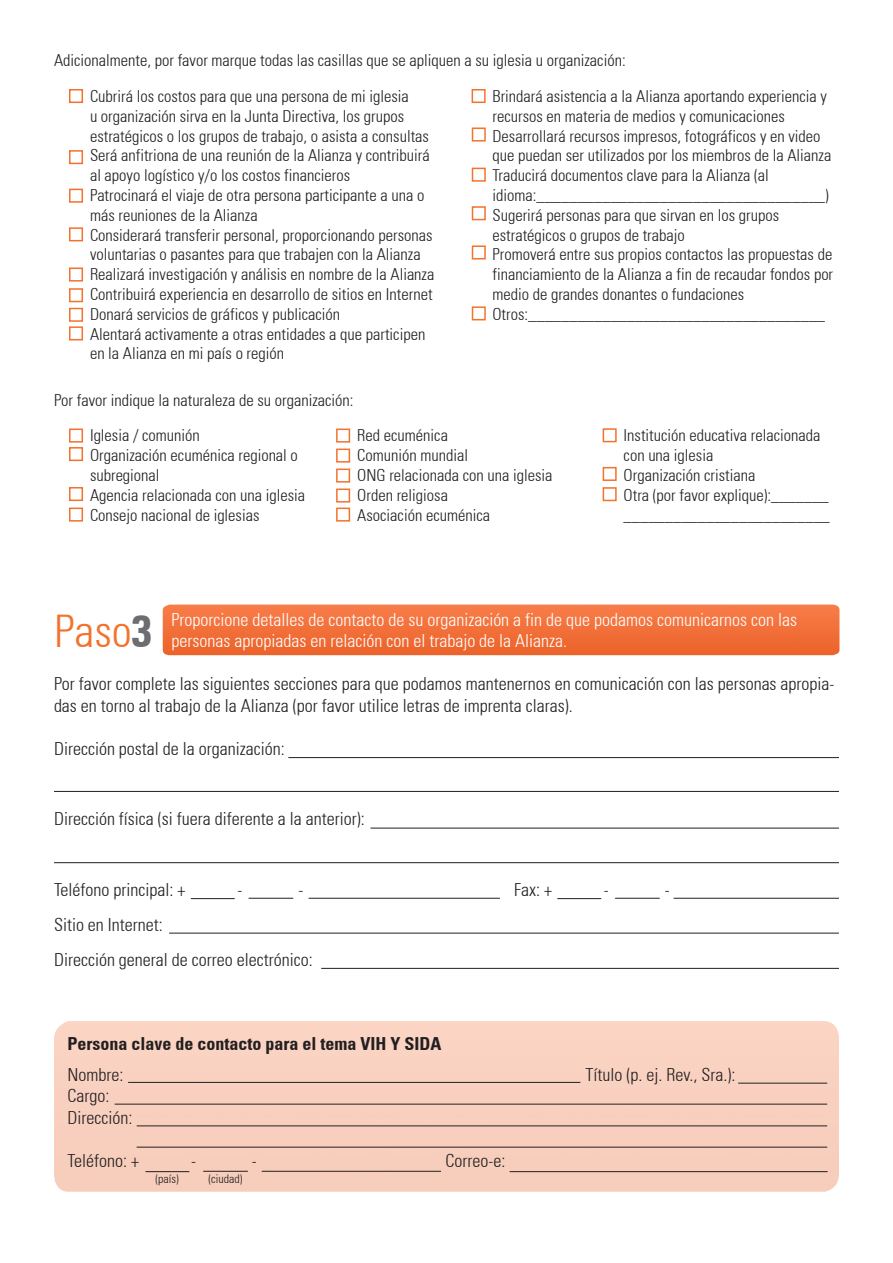
<style>
.page{position:relative;width:893px;height:1263px;background:#fff}
.page>*{position:absolute;margin:0;border:0;box-sizing:border-box;transform-origin:0 0}
.t1{font:300 condensed 45px "Univers 47";color:#f3722c}
.t2{font:300 condensed 18px/21.6px "Univers 47";color:#231f20}
.t3{font:300 condensed 18px "Univers 47";color:#fff}
.t4{font:700 condensed 18px "Univers 67";color:#231f20}
.t5{font:300 condensed 16.5px/19.8px "Univers 47";color:#231f20}
.t6{font:300 condensed 12px "Univers 47";color:#231f20}
.s1{font-family:"Univers 67";font-weight:700;color:#6c6d70}
</style>
<div class="page">
<hr style="left:321px;top:968px;width:518px;height:1px;background:#231f20">
<hr style="left:288px;top:757px;width:551px;height:1px;background:#231f20">
<hr style="left:54px;top:791px;width:785px;height:1px;background:#231f20">
<hr style="left:370px;top:828px;width:469px;height:1px;background:#231f20">
<hr style="left:54px;top:862px;width:785px;height:1px;background:#231f20">
<hr style="left:169px;top:933px;width:670px;height:1px;background:#231f20">
<hr style="left:191px;top:898px;width:44px;height:1px;background:#231f20">
<hr style="left:557px;top:898px;width:44px;height:1px;background:#231f20">
<hr style="left:249px;top:898px;width:44px;height:1px;background:#231f20">
<hr style="left:615px;top:898px;width:45px;height:1px;background:#231f20">
<hr style="left:309px;top:898px;width:191px;height:1px;background:#231f20">
<hr style="left:674px;top:898px;width:165px;height:1px;background:#231f20">
<div style="left:69px;top:89px;width:14px;height:14px;border:2px solid #f3722c"></div>
<div style="left:472px;top:89px;width:14px;height:14px;border:2px solid #f3722c"></div>
<div style="left:472px;top:128px;width:14px;height:14px;border:2px solid #f3722c"></div>
<div style="left:472px;top:168px;width:14px;height:14px;border:2px solid #f3722c"></div>
<div style="left:472px;top:206px;width:14px;height:14px;border:2px solid #f3722c"></div>
<div style="left:472px;top:245px;width:14px;height:15px;border:2px solid #f3722c"></div>
<div style="left:472px;top:306px;width:14px;height:14px;border:2px solid #f3722c"></div>
<div style="left:69px;top:150px;width:14px;height:14px;border:2px solid #f3722c"></div>
<div style="left:69px;top:189px;width:14px;height:14px;border:2px solid #f3722c"></div>
<div style="left:69px;top:227px;width:14px;height:14px;border:2px solid #f3722c"></div>
<div style="left:69px;top:268px;width:14px;height:14px;border:2px solid #f3722c"></div>
<div style="left:69px;top:308px;width:14px;height:14px;border:2px solid #f3722c"></div>
<div style="left:69px;top:288px;width:14px;height:14px;border:2px solid #f3722c"></div>
<div style="left:69px;top:326px;width:14px;height:14px;border:2px solid #f3722c"></div>
<div style="left:69px;top:429px;width:14px;height:14px;border:2px solid #f3722c"></div>
<div style="left:336px;top:429px;width:14px;height:14px;border:2px solid #f3722c"></div>
<div style="left:603px;top:428px;width:14px;height:14px;border:2px solid #f3722c"></div>
<div style="left:603px;top:467px;width:14px;height:14px;border:2px solid #f3722c"></div>
<div style="left:603px;top:487px;width:14px;height:14px;border:2px solid #f3722c"></div>
<div style="left:336px;top:448px;width:14px;height:15px;border:2px solid #f3722c"></div>
<div style="left:336px;top:469px;width:14px;height:14px;border:2px solid #f3722c"></div>
<div style="left:336px;top:488px;width:14px;height:14px;border:2px solid #f3722c"></div>
<div style="left:336px;top:508px;width:14px;height:14px;border:2px solid #f3722c"></div>
<div style="left:69px;top:447px;width:14px;height:14px;border:2px solid #f3722c"></div>
<div style="left:69px;top:487px;width:14px;height:14px;border:2px solid #f3722c"></div>
<div style="left:69px;top:508px;width:14px;height:14px;border:2px solid #f3722c"></div>
<hr style="left:128px;top:1082px;width:452px;height:1px;background:#231f20">
<hr style="left:738px;top:1083px;width:89px;height:1px;background:#231f20">
<hr style="left:115px;top:1104px;width:712px;height:1px;background:#231f20">
<hr style="left:137px;top:1125px;width:690px;height:1px;background:#231f20">
<hr style="left:137px;top:1147px;width:690px;height:1px;background:#231f20">
<hr style="left:145px;top:1171px;width:44px;height:1px;background:#231f20">
<hr style="left:203px;top:1171px;width:45px;height:1px;background:#231f20">
<hr style="left:262px;top:1171px;width:179px;height:1px;background:#231f20">
<hr style="left:510px;top:1171px;width:318px;height:1px;background:#231f20">
<img style="left:163px;top:605px;width:676px;height:50px">
<p class="t5" style="left:54px;top:51px;width:573px">Adicionalmente, por favor marque todas las casillas que se apliquen a su iglesia u organización:</p>
<p class="t5" style="left:90px;top:86px;width:340px">Cubrirá los costos para que una persona de mi iglesia<br>u organización sirva en la Junta Directiva, los grupos estratégicos o los grupos de trabajo, o asista a consultas</p>
<p class="t5" style="left:90px;top:146px;width:341px">Será anfitriona de una reunión de la Alianza y contribuirá al apoyo logístico y/o los costos financieros</p>
<p class="t5" style="left:90px;top:185px;width:336px">Patrocinará el viaje de otra persona participante a una o más reuniones de la Alianza</p>
<p class="t5" style="left:90px;top:225px;width:344px">Considerará transferir personal, proporcionando personas voluntarias o pasantes para que trabajen con la Alianza</p>
<p class="t5" style="left:90px;top:265px;width:346px">Realizará investigación y análisis en nombre de la Alianza</p>
<p class="t5" style="left:90px;top:284px;width:344px">Contribuirá experiencia en desarrollo de sitios en Internet</p>
<p class="t5" style="left:90px;top:304px;width:252px">Donará servicios de gráficos y publicación</p>
<p class="t5" style="left:90px;top:324px;width:337px">Alentará activamente a otras entidades a que participen en la Alianza en mi país o región</p>
<p class="t5" style="left:54px;top:390px;width:301px">Por favor indique la naturaleza de su organización:</p>
<p class="t5" style="left:492px;top:86px;width:336px">Brindará asistencia a la Alianza aportando experiencia y recursos en materia de medios y comunicaciones</p>
<p class="t5" style="left:492px;top:126px;width:340px">Desarrollará recursos impresos, fotográficos y en video que puedan ser utilizados por los miembros de la Alianza</p>
<p class="t5" style="left:492px;top:166px;width:338px">Traducirá documentos clave para la Alianza (al idioma:___________________________________)</p>
<p class="t5" style="left:492px;top:205px;width:288px">Sugerirá personas para que sirvan en los grupos estratégicos o grupos de trabajo</p>
<p class="t5" style="left:492px;top:245px;width:342px;text-align:justify">Promoverá entre sus propios contactos las propuestas de financiamiento de la Alianza a fin de recaudar fondos por medio de grandes donantes o fundaciones</p>
<p class="t5" style="left:492px;top:304px;width:334px">Otros:____________________________________</p>
<p class="t5" style="left:90px;top:426px;width:111px">Iglesia / comunión</p>
<p class="t5" style="left:90px;top:445px;width:209px">Organización ecuménica regional o subregional</p>
<p class="t5" style="left:90px;top:485px;width:217px">Agencia relacionada con una iglesia</p>
<p class="t5" style="left:90px;top:505px;width:171px">Consejo nacional de iglesias</p>
<p class="t5" style="left:357px;top:426px;width:92px">Red ecuménica</p>
<p class="t5" style="left:357px;top:445px;width:112px">Comunión mundial</p>
<p class="t5" style="left:357px;top:465px;width:197px">ONG relacionada con una iglesia</p>
<p class="t5" style="left:357px;top:485px;width:92px">Orden religiosa</p>
<p class="t5" style="left:357px;top:505px;width:134px">Asociación ecuménica</p>
<p class="t5" style="left:624px;top:426px;width:198px">Institución educativa relacionada con una iglesia</p>
<p class="t5" style="left:624px;top:465px;width:133px">Organización cristiana</p>
<p class="t5" style="left:624px;top:485px;width:207px">Otra (por favor explique):_______</p>
<p class="t5" style="left:624px;top:505px;width:208px">_________________________</p>
<p class="t1" style="left:55px;top:604px;width:99px">Paso<span class="s1">3</span></p>
<p class="t3" style="left:172px;top:609px;width:627px">Proporcione detalles de contacto de su organización a fin de que podamos comunicarnos con las</p>
<p class="t3" style="left:172px;top:630px;width:397px">personas apropiadas en relación con el trabajo de la Alianza.</p>
<p class="t2" style="left:54px;top:673px;width:782px">Por favor complete las siguientes secciones para que podamos mantenernos en comunicación con las personas apropia&shy;das en torno al trabajo de la Alianza (por favor utilice letras de imprenta claras).</p>
<p class="t2" style="left:54px;top:738px;width:232px">Dirección postal de la organización:</p>
<p class="t2" style="left:54px;top:808px;width:312px">Dirección física (si fuera diferente a la anterior):</p>
<p class="t2" style="left:54px;top:878px;width:133px">Teléfono principal: +</p>
<p class="t2" style="left:238px;top:878px;width:7px">-</p>
<p class="t2" style="left:298px;top:878px;width:7px">-</p>
<p class="t2" style="left:514px;top:878px;width:39px">Fax: +</p>
<p class="t2" style="left:604px;top:878px;width:7px">-</p>
<p class="t2" style="left:665px;top:878px;width:7px">-</p>
<p class="t2" style="left:54px;top:913px;width:110px">Sitio en Internet:</p>
<p class="t2" style="left:54px;top:949px;width:260px">Dirección general de correo electrónico:</p>
<p class="t4" style="left:67px;top:1033px;width:375px">Persona clave de contacto para el tema VIH Y SIDA</p>
<p class="t2" style="left:67px;top:1063px;width:57px">Nombre:</p>
<p class="t2" style="left:585px;top:1063px;width:151px">Título (p. ej. Rev., Sra.):</p>
<p class="t2" style="left:67px;top:1085px;width:43px">Cargo:</p>
<p class="t2" style="left:67px;top:1107px;width:66px">Dirección:</p>
<p class="t2" style="left:67px;top:1150px;width:73px">Teléfono: +</p>
<p class="t2" style="left:191px;top:1150px;width:7px">-</p>
<p class="t2" style="left:252px;top:1150px;width:7px">-</p>
<p class="t2" style="left:445px;top:1150px;width:61px">Correo-e:</p>
<p class="t6" style="left:156px;top:1172px;width:25px">(país)</p>
<p class="t6" style="left:209px;top:1172px;width:35px">(ciudad)</p>
</div>
